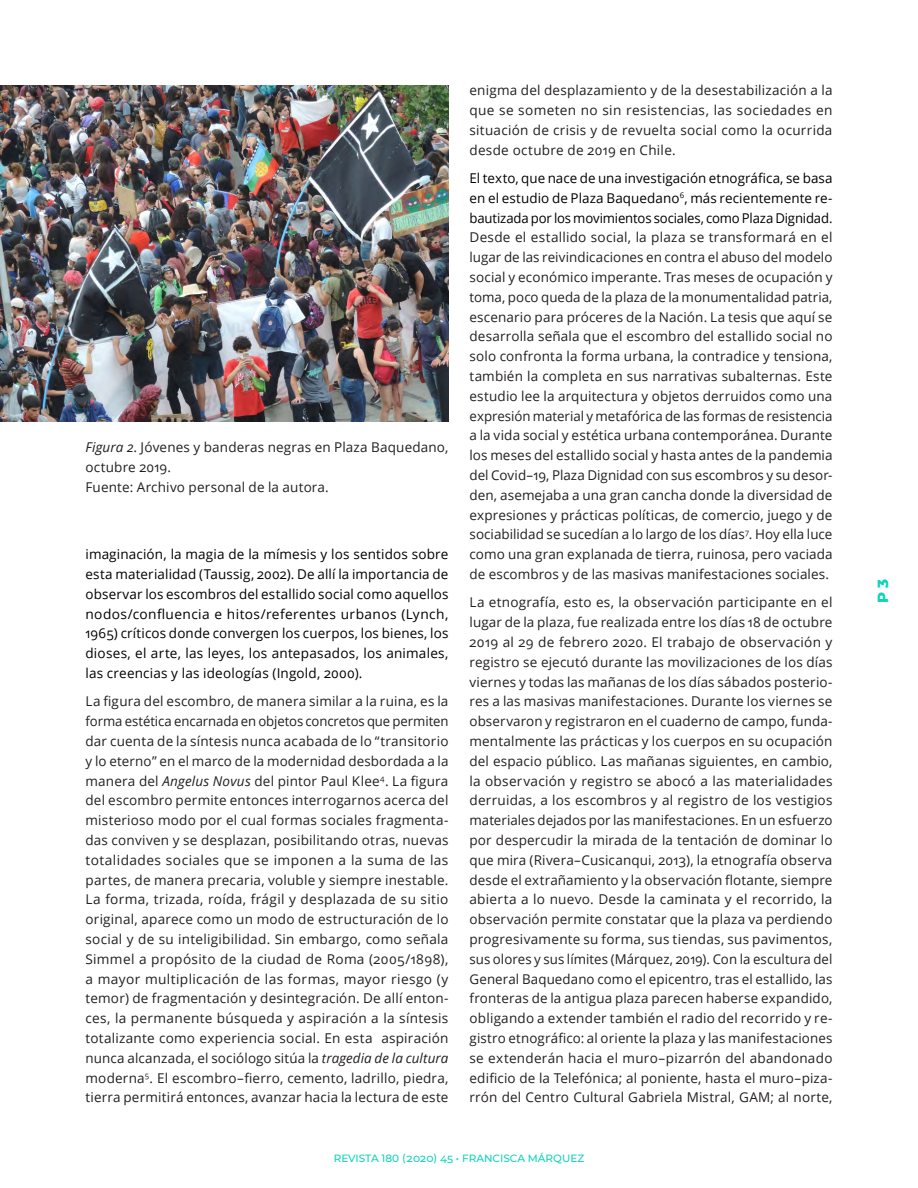
<style>
.page{position:relative;width:918px;height:1188px;background:#fff}
.page>*{position:absolute;margin:0;border:0;box-sizing:border-box;transform-origin:0 0}
.t1{font:800 15px "Montserrat";color:#0cd5b8}
.t2{font:13.5px/19.8px "Open Sans";letter-spacing:.01em;color:#231f20;text-align:justify}
.t3{font:13.5px/19.8px "Open Sans";letter-spacing:.015em;color:#000;text-align:justify}
.t4{font:500 10.5px "Montserrat";color:#0cd5b8}
.s1{font-style:italic}
.s2{color:#000}
</style>
<div class="page">
<img style="left:0;top:85px;width:448px;height:336px">
<p class="t2" style="left:85px;top:437px;width:364px"><span class="s1">Figura 2</span>. Jóvenes y banderas negras en Plaza Baquedano, octubre 2019.</p>
<p class="t2" style="left:85px;top:477px;width:245px">Fuente: Archivo personal de la autora.</p>
<p class="t3" style="left:86px;top:544px;width:365px">imaginación, la magia de la mímesis y los sentidos sobre esta materialidad (Taussig, 2002). De allí la importancia de observar los escombros del estallido social como aquellos nodos/confluencia e hitos/referentes urbanos (Lynch, 1965) críticos donde convergen los cuerpos, los bienes, los dioses, el arte, las leyes, los antepasados, los animales, las creencias y las ideologías (Ingold, 2000).</p>
<p class="t2" style="left:85px;top:691px;width:365px">La figura del escombro, de manera similar a la ruina, es la forma estética encarnada en objetos concretos que permiten dar cuenta de la síntesis nunca acabada de lo “transitorio y lo eterno” en el marco de la modernidad desbordada a la manera del <span class="s1">Angelus Novus</span> del pintor Paul Klee<sup>4</sup>. La figura del escombro permite entonces interrogarnos acerca del misterioso modo por el cual formas sociales fragmenta&shy;das conviven y se desplazan, posibilitando otras, nuevas totalidades sociales que se imponen a la suma de las partes, de manera precaria, voluble y siempre inestable.<br>La forma, trizada, roída, frágil y desplazada de su sitio original, aparece como un modo de estructuración de lo social y de su inteligibilidad. Sin embargo, como señala Simmel a propósito de la ciudad de Roma (2005/1898), a mayor multiplicación de las formas, mayor riesgo (y temor) de fragmentación y desintegración. De allí enton&shy;ces, la permanente búsqueda y aspiración a la síntesis totalizante como experiencia social. En esta aspiración nunca alcanzada, el sociólogo sitúa la <span class="s1">tragedia de la cultura </span>moderna<sup>5</sup>. El escombro–fierro, cemento, ladrillo, piedra, tierra permitirá entonces, avanzar hacia la lectura de este</p>
<p class="t2" style="left:470px;top:80px;width:365px">enigma del desplazamiento y de la desestabilización a la que se someten no sin resistencias, las sociedades en situación de crisis y de revuelta social como la ocurrida desde octubre de 2019 en Chile.</p>
<p class="t2" style="left:470px;top:168px;width:365px"><span class="s2">El texto, que nace de una investigación etnográfica, se basa en el estudio de Plaza Baquedano</span><sup>6</sup><span class="s2">, más recientemente re&shy;bautizada por los movimientos sociales, como Plaza Dignidad.<br></span>Desde el estallido social, la plaza se transformará en el lugar de las reivindicaciones en contra el abuso del modelo social y económico imperante. Tras meses de ocupación y toma, poco queda de la plaza de la monumentalidad patria, escenario para próceres de la Nación. La tesis que aquí se desarrolla señala que el escombro del estallido social no solo confronta la forma urbana, la contradice y tensiona, también la completa en sus narrativas subalternas. Este estudio lee la arquitectura y objetos derruidos como una expresión material y metafórica de las formas de resistencia a la vida social y estética urbana contemporánea. Durante los meses del estallido social y hasta antes de la pandemia del Covid–19, Plaza Dignidad con sus escombros y su desor&shy;den, asemejaba a una gran cancha donde la diversidad de expresiones y prácticas políticas, de comercio, juego y de sociabilidad se sucedían a lo largo de los días<sup>7</sup>. Hoy ella luce como una gran explanada de tierra, ruinosa, pero vaciada de escombros y de las masivas manifestaciones sociales.</p>
<p class="t2" style="left:470px;top:592px;width:365px">La etnografía, esto es, la observación participante en el lugar de la plaza, fue realizada entre los días 18 de octubre 2019 al 29 de febrero 2020. El trabajo de observación y registro se ejecutó durante las movilizaciones de los días viernes y todas las mañanas de los días sábados posterio&shy;res a las masivas manifestaciones. Durante los viernes se observaron y registraron en el cuaderno de campo, funda&shy;mentalmente las prácticas y los cuerpos en su ocupación del espacio público. Las mañanas siguientes, en cambio, la observación y registro se abocó a las materialidades derruidas, a los escombros y al registro de los vestigios materiales dejados por las manifestaciones. En un esfuerzo por despercudir la mirada de la tentación de dominar lo que mira (Rivera–Cusicanqui, 2013), la etnografía observa desde el extrañamiento y la observación flotante, siempre abierta a lo nuevo. Desde la caminata y el recorrido, la observación permite constatar que la plaza va perdiendo progresivamente su forma, sus tiendas, sus pavimentos, sus olores y sus límites (Márquez, 2019). Con la escultura del General Baquedano como el epicentro, tras el estallido, las fronteras de la antigua plaza parecen haberse expandido, obligando a extender también el radio del recorrido y re&shy;gistro etnográfico: al oriente la plaza y las manifestaciones se extenderán hacia el muro–pizarrón del abandonado edificio de la Telefónica; al poniente, hasta el muro–piza&shy;rrón del Centro Cultural Gabriela Mistral, GAM; al norte,</p>
<p class="t4" style="left:334px;top:1151px;width:252px">REVISTA 180 (2020) 45 • FRANCISCA MÁRQUEZ</p>
<p class="t1" style="left:872px;top:603px;width:26px;rotate:-90deg">P 3</p>
</div>
